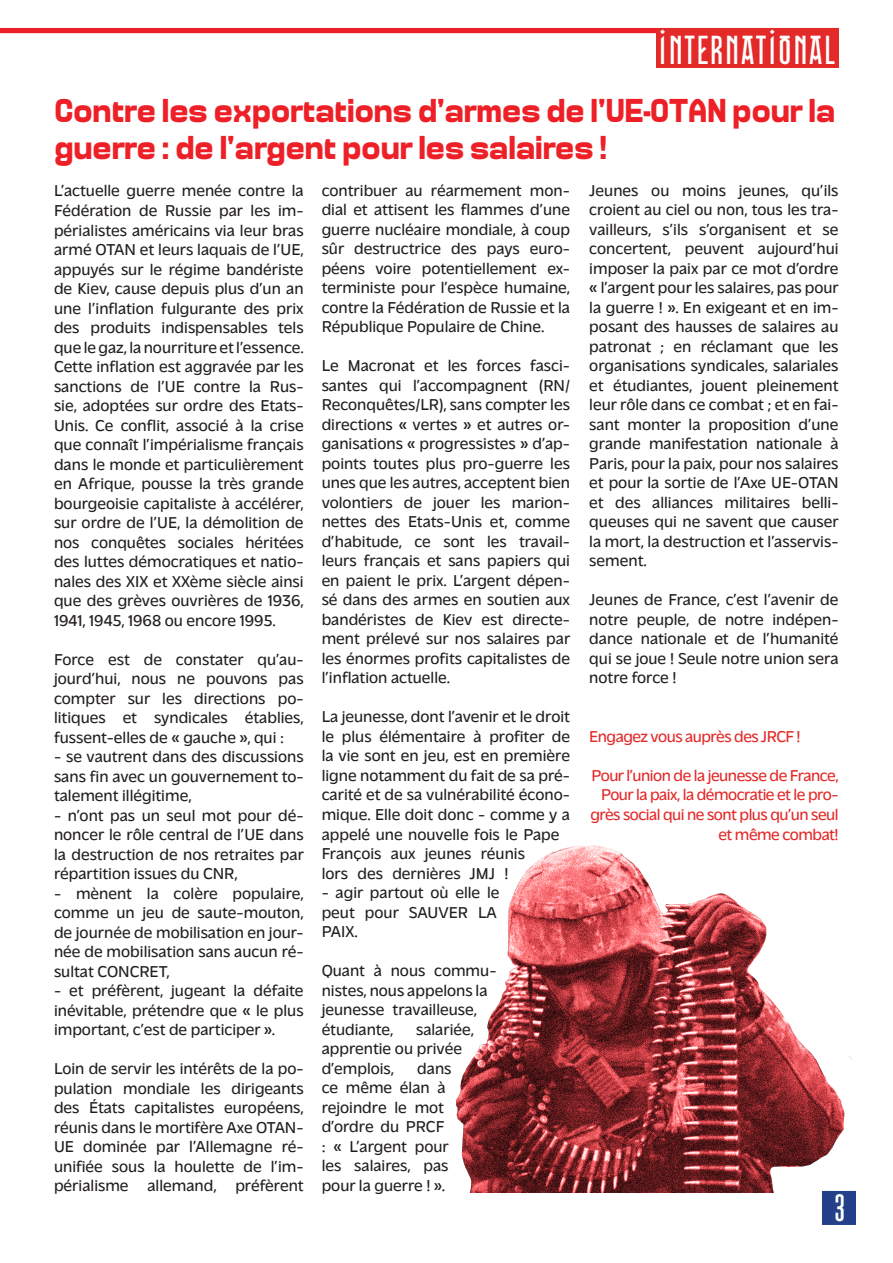
<style>
.page{position:relative;width:893px;height:1263px;background:#fff}
.page>*{position:absolute;margin:0;border:0;box-sizing:border-box;transform-origin:0 0}
.TITRE_RUBRIQUE{font:41.55px "Bilbo INC";letter-spacing:.04em;color:#fff}
.t1{font:39px "Bilbo INC";color:#fff}
.TITRE_ARTICLE{font:700 33px/37.5px "Millimetre";letter-spacing:-.02em;color:#ee2027}
.t2{font:300 16.5px/19.5px "Massilia";color:#231f20;text-align:justify}
.corps_rouge{font:300 16.5px/19.5px "Massilia";letter-spacing:-.03em;color:#e42929;text-align:right}
</style>
<div class="page">
<div style="left:0;top:28px;width:656px;height:5px;background:#ee2027"></div>
<div style="left:656px;top:28px;width:183px;height:40px;background:#e42929"></div>
<div style="left:822px;top:1191px;width:34px;height:34px;background:#24408a"></div>
<img style="left:438px;top:845px;width:418px;height:347px">
<p class="TITRE_RUBRIQUE" style="left:659px;top:29px;width:178px">INTERNATIONAL</p>
<p class="TITRE_ARTICLE" style="left:54px;top:93px;width:783px">Contre les exportations d’armes de l’UE-OTAN pour la guerre : de l’argent pour les salaires !</p>
<p class="t2" style="left:54px;top:180px;width:252px">L’actuelle guerre menée contre la Fédération de Russie par les im&shy;périalistes américains via leur bras armé OTAN et leurs laquais de l’UE, appuyés sur le régime bandériste de Kiev, cause depuis plus d’un an une l’inflation fulgurante des prix des produits indispensables tels que le gaz, la nourriture et l’essence.<br>Cette inflation est aggravée par les sanctions de l’UE contre la Rus&shy;sie, adoptées sur ordre des Etats-Unis. Ce conflit, associé à la crise que connaît l’impérialisme français dans le monde et particulièrement en Afrique, pousse la très grande bourgeoisie capitaliste à accélérer, sur ordre de l’UE, la démolition de nos conquêtes sociales héritées des luttes démocratiques et natio&shy;nales des XIX et XXème siècle ainsi que des grèves ouvrières de 1936, 1941, 1945, 1968 ou encore 1995.</p>
<p class="t2" style="left:54px;top:648px;width:252px">Force est de constater qu’au&shy;jourd’hui, nous ne pouvons pas compter sur les directions po&shy;litiques et syndicales établies, fussent-elles de « gauche », qui :</p>
<p class="t2" style="left:54px;top:745px;width:251px">- se vautrent dans des discussions sans fin avec un gouvernement to&shy;talement illégitime,</p>
<p class="t2" style="left:54px;top:804px;width:251px">- n’ont pas un seul mot pour dé&shy;noncer le rôle central de l’UE dans la destruction de nos retraites par répartition issues du CNR,</p>
<p class="t2" style="left:54px;top:882px;width:252px">- mènent la colère populaire, comme un jeu de saute-mouton, de journée de mobilisation en jour&shy;née de mobilisation sans aucun ré&shy;sultat CONCRET,</p>
<p class="t2" style="left:54px;top:979px;width:251px">- et préfèrent, jugeant la défaite inévitable, prétendre que « le plus important, c’est de participer ».</p>
<p class="t2" style="left:54px;top:1057px;width:252px">Loin de servir les intérêts de la po&shy;pulation mondiale les dirigeants des États capitalistes européens, réunis dans le mortifère Axe OTAN-UE dominée par l’Allemagne ré&shy;unifiée sous la houlette de l’im&shy;périalisme allemand, préfèrent</p>
<p class="t2" style="left:322px;top:179px;width:250px">contribuer au réarmement mon&shy;dial et attisent les flammes d’une guerre nucléaire mondiale, à coup sûr destructrice des pays euro&shy;péens voire potentiellement ex&shy;terministe pour l’espèce humaine, contre la Fédération de Russie et la République Populaire de Chine.</p>
<p class="t2" style="left:322px;top:355px;width:250px">Le Macronat et les forces fasci&shy;santes qui l’accompagnent (RN/ Reconquêtes/LR), sans compter les directions « vertes » et autres or&shy;ganisations « progressistes » d’ap&shy;points toutes plus pro-guerre les unes que les autres, acceptent bien volontiers de jouer les marion&shy;nettes des Etats-Unis et, comme d’habitude, ce sont les travail&shy;leurs français et sans papiers qui en paient le prix. L’argent dépen&shy;sé dans des armes en soutien aux bandéristes de Kiev est directe&shy;ment prélevé sur nos salaires par les énormes profits capitalistes de l’inflation actuelle.</p>
<p class="t2" style="left:322px;top:706px;width:250px;text-align:left">La jeunesse, dont l’avenir et le droit le plus élémentaire à profiter de la vie sont en jeu, est en première ligne notamment du fait de sa pré&shy;carité et de sa vulnérabilité écono&shy;mique. Elle doit donc - comme y a appelé une nouvelle fois le Pape<br>François aux jeunes réunis<br>lors des dernières JMJ !</p>
<p class="t2" style="left:322px;top:881px;width:179px;text-align:left">- agir partout où elle le peut pour SAUVER LA<br>PAIX.</p>
<p class="t2" style="left:322px;top:959px;width:176px;text-align:left">Quant à nous commu&shy;nistes, nous appelons la jeunesse travailleuse, étudiante,</p>
<p class="t2" style="left:589px;top:179px;width:251px">Jeunes ou moins jeunes, qu’ils croient au ciel ou non, tous les tra&shy;vailleurs, s’ils s’organisent et se concertent, peuvent aujourd’hui imposer la paix par ce mot d’ordre « l’argent pour les salaires, pas pour la guerre ! ». En exigeant et en im&shy;posant des hausses de salaires au patronat ; en réclamant que les organisations syndicales, salariales et étudiantes, jouent pleinement leur rôle dans ce combat ; et en fai&shy;sant monter la proposition d’une grande manifestation nationale à Paris, pour la paix, pour nos salaires et pour la sortie de l’Axe UE-OTAN et des alliances militaires belli&shy;queuses qui ne savent que causer la mort, la destruction et l’asservis&shy;sement.</p>
<p class="t2" style="left:589px;top:589px;width:251px">Jeunes de France, c’est l’avenir de notre peuple, de notre indépen&shy;dance nationale et de l’humanité qui se joue ! Seule notre union sera notre force !</p>
<p class="corps_rouge" style="left:589px;top:725px;width:213px">Engagez vous auprès des JRCF !</p>
<p class="corps_rouge" style="left:591px;top:764px;width:249px">Pour l’union de la jeunesse de France,</p>
<p class="corps_rouge" style="left:590px;top:784px;width:250px">Pour la paix, la démocratie et le pro&shy;grès social qui ne sont plus qu’un seul et même combat!</p>
<p class="t2" style="left:322px;top:1018px;width:154px;text-align:left;text-indent:94px">salariée, apprentie ou privée d’emplois,</p>
<p class="t2" style="left:322px;top:1057px;width:131px;text-align:left;text-indent:96px">dans ce même élan à rejoindre le mot d’ordre du PRCF : « L’argent pour les salaires, pas pour la guerre ! ».</p>
<p class="t1" style="left:834px;top:1189px;width:13px">3</p>
</div>
